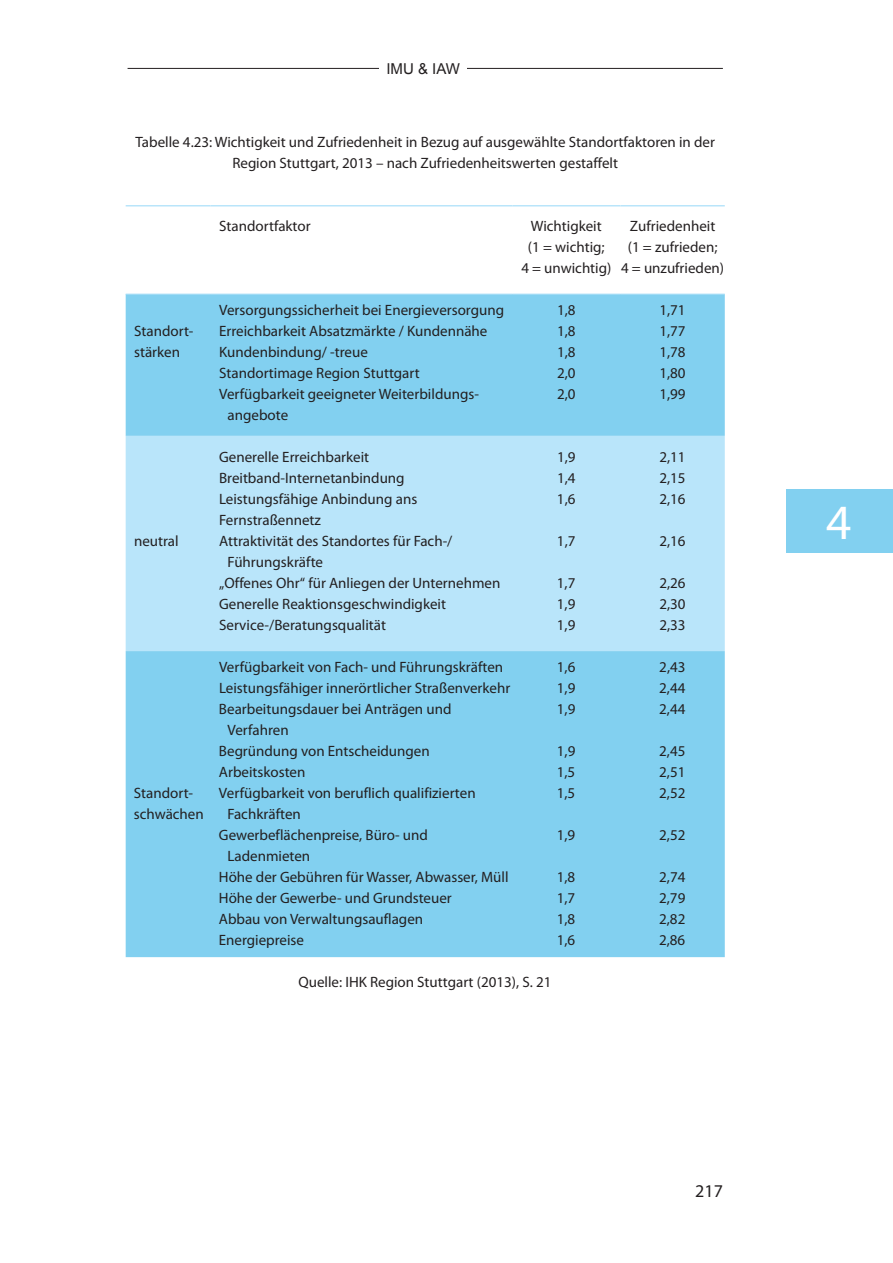
<style>
.page{position:relative;width:893px;height:1263px;background:#fff}
.page>*{position:absolute;margin:0;border:0;box-sizing:border-box;transform-origin:0 0}
.t1{font:49.5px "Myriad Pro";color:#fff}
.t2{font:18px "Myriad Pro";color:#231f20}
.t3{font:15px/21px "Myriad Pro";color:#231f20}
.t4{font:15px "Arial";color:#231f20}
</style>
<div class="page">
<hr style="left:128px;top:68px;width:595px;height:1px;background:#231f20">
<div style="left:379px;top:61px;width:88px;height:14px;background:#fff"></div>
<div style="left:787px;top:489px;width:106px;height:64px;background:#82d0f0"></div>
<div style="left:126px;top:295px;width:599px;height:662px;background:#82d0f0"></div>
<div style="left:126px;top:436px;width:599px;height:215px;background:#b9e5fa"></div>
<hr style="left:126px;top:205px;width:85px;height:1px;background:#b9e5fa">
<hr style="left:211px;top:205px;width:301px;height:1px;background:#b9e5fa">
<hr style="left:512px;top:205px;width:108px;height:1px;background:#b9e5fa">
<hr style="left:620px;top:205px;width:105px;height:1px;background:#b9e5fa">
<hr style="left:126px;top:294px;width:85px;height:1px;background:#b9e5fa">
<hr style="left:211px;top:294px;width:301px;height:1px;background:#b9e5fa">
<hr style="left:512px;top:294px;width:108px;height:1px;background:#b9e5fa">
<hr style="left:620px;top:294px;width:105px;height:1px;background:#b9e5fa">
<p class="t4" style="left:386px;top:58px;width:75px">IMU &amp; IAW</p>
<p class="t3" style="left:135px;top:131px;width:581px;text-align:center">Tabelle 4.23: Wichtigkeit und Zufriedenheit in Bezug auf ausgewählte Standortfaktoren in der<br>Region Stuttgart, 2013 – nach Zufriedenheitswerten gestaffelt</p>
<p class="t3" style="left:219px;top:215px;width:93px">Standortfaktor</p>
<p class="t3" style="left:531px;top:215px;width:72px">Wichtigkeit</p>
<p class="t3" style="left:630px;top:215px;width:87px">Zufriedenheit</p>
<p class="t3" style="left:528px;top:236px;width:78px">(1 = wichtig;</p>
<p class="t3" style="left:521px;top:236px;width:204px;text-indent:106px">(1 = zufrieden;<br>4 = unwichtig) 4 = unzufrieden)</p>
<p class="t3" style="left:219px;top:299px;width:286px">Versorgungssicherheit bei Energieversorgung</p>
<p class="t3" style="left:557px;top:299px;width:20px">1,8</p>
<p class="t3" style="left:659px;top:299px;width:28px">1,71</p>
<p class="t3" style="left:134px;top:320px;width:61px">Standort-</p>
<p class="t3" style="left:219px;top:320px;width:270px">Erreichbarkeit Absatzmärkte / Kundennähe</p>
<p class="t3" style="left:557px;top:320px;width:20px">1,8</p>
<p class="t3" style="left:659px;top:320px;width:28px">1,77</p>
<p class="t3" style="left:134px;top:341px;width:47px">stärken</p>
<p class="t3" style="left:219px;top:341px;width:150px">Kundenbindung/ -treue</p>
<p class="t3" style="left:557px;top:341px;width:20px">1,8</p>
<p class="t3" style="left:659px;top:341px;width:28px">1,78</p>
<p class="t3" style="left:219px;top:362px;width:202px">Standortimage Region Stuttgart</p>
<p class="t3" style="left:557px;top:362px;width:20px">2,0</p>
<p class="t3" style="left:659px;top:362px;width:28px">1,80</p>
<p class="t3" style="left:228px;top:383px;width:253px;text-indent:-9px">Verfügbarkeit geeigneter Weiterbildungs&shy;angebote</p>
<p class="t3" style="left:557px;top:383px;width:20px">2,0</p>
<p class="t3" style="left:659px;top:383px;width:28px">1,99</p>
<p class="t3" style="left:219px;top:446px;width:152px">Generelle Erreichbarkeit</p>
<p class="t3" style="left:557px;top:446px;width:20px">1,9</p>
<p class="t3" style="left:659px;top:446px;width:28px">2,11</p>
<p class="t3" style="left:219px;top:467px;width:187px">Breitband-Internetanbindung</p>
<p class="t3" style="left:557px;top:467px;width:20px">1,4</p>
<p class="t3" style="left:659px;top:467px;width:28px">2,15</p>
<p class="t3" style="left:219px;top:488px;width:200px">Leistungsfähige Anbindung ans<br>Fernstraßennetz</p>
<p class="t3" style="left:557px;top:488px;width:20px">1,6</p>
<p class="t3" style="left:659px;top:488px;width:28px">2,16</p>
<p class="t3" style="left:134px;top:530px;width:46px">neutral</p>
<p class="t3" style="left:228px;top:530px;width:226px;text-indent:-9px">Attraktivität des Standortes für Fach-/<br>Führungskräfte</p>
<p class="t3" style="left:557px;top:530px;width:20px">1,7</p>
<p class="t3" style="left:659px;top:530px;width:28px">2,16</p>
<p class="t3" style="left:219px;top:572px;width:283px">„Offenes Ohr“ für Anliegen der Unternehmen</p>
<p class="t3" style="left:557px;top:572px;width:20px">1,7</p>
<p class="t3" style="left:659px;top:572px;width:28px">2,26</p>
<p class="t3" style="left:219px;top:593px;width:228px">Generelle Reaktionsgeschwindigkeit</p>
<p class="t3" style="left:557px;top:593px;width:20px">1,9</p>
<p class="t3" style="left:659px;top:593px;width:28px">2,30</p>
<p class="t3" style="left:219px;top:614px;width:168px">Service-/Beratungsqualität</p>
<p class="t3" style="left:557px;top:614px;width:20px">1,9</p>
<p class="t3" style="left:659px;top:614px;width:28px">2,33</p>
<p class="t3" style="left:219px;top:656px;width:286px">Verfügbarkeit von Fach- und Führungskräften</p>
<p class="t3" style="left:557px;top:656px;width:20px">1,6</p>
<p class="t3" style="left:659px;top:656px;width:28px">2,43</p>
<p class="t3" style="left:219px;top:677px;width:293px">Leistungsfähiger innerörtlicher Straßenverkehr</p>
<p class="t3" style="left:557px;top:677px;width:20px">1,9</p>
<p class="t3" style="left:659px;top:677px;width:28px">2,44</p>
<p class="t3" style="left:227px;top:698px;width:226px;text-indent:-9px">Bearbeitungsdauer bei Anträgen und<br>Verfahren</p>
<p class="t3" style="left:557px;top:698px;width:20px">1,9</p>
<p class="t3" style="left:659px;top:698px;width:28px">2,44</p>
<p class="t3" style="left:219px;top:740px;width:212px">Begründung von Entscheidungen</p>
<p class="t3" style="left:557px;top:740px;width:20px">1,9</p>
<p class="t3" style="left:659px;top:740px;width:28px">2,45</p>
<p class="t3" style="left:219px;top:761px;width:88px">Arbeitskosten</p>
<p class="t3" style="left:557px;top:761px;width:20px">1,5</p>
<p class="t3" style="left:659px;top:761px;width:28px">2,51</p>
<p class="t3" style="left:134px;top:782px;width:71px">Standort&shy;schwächen</p>
<p class="t3" style="left:227px;top:782px;width:250px;text-indent:-9px">Verfügbarkeit von beruflich qualifizierten<br>Fachkräften</p>
<p class="t3" style="left:557px;top:782px;width:20px">1,5</p>
<p class="t3" style="left:659px;top:782px;width:28px">2,52</p>
<p class="t3" style="left:227px;top:824px;width:202px;text-indent:-9px">Gewerbeflächenpreise, Büro- und<br>Ladenmieten</p>
<p class="t3" style="left:557px;top:824px;width:20px">1,9</p>
<p class="t3" style="left:659px;top:824px;width:28px">2,52</p>
<p class="t3" style="left:219px;top:866px;width:291px">Höhe der Gebühren für Wasser, Abwasser, Müll</p>
<p class="t3" style="left:557px;top:866px;width:20px">1,8</p>
<p class="t3" style="left:659px;top:866px;width:28px">2,74</p>
<p class="t3" style="left:219px;top:887px;width:234px">Höhe der Gewerbe- und Grundsteuer</p>
<p class="t3" style="left:557px;top:887px;width:20px">1,7</p>
<p class="t3" style="left:659px;top:887px;width:28px">2,79</p>
<p class="t3" style="left:219px;top:908px;width:206px">Abbau von Verwaltungsauflagen</p>
<p class="t3" style="left:557px;top:908px;width:20px">1,8</p>
<p class="t3" style="left:659px;top:908px;width:28px">2,82</p>
<p class="t3" style="left:219px;top:929px;width:87px">Energiepreise</p>
<p class="t3" style="left:557px;top:929px;width:20px">1,6</p>
<p class="t3" style="left:659px;top:929px;width:28px">2,86</p>
<p class="t3" style="left:298px;top:971px;width:255px">Quelle: IHK Region Stuttgart (2013), S. 21</p>
<p class="t2" style="left:695px;top:1180px;width:29px">217</p>
<h1 class="t1" style="left:826px;top:492px;width:27px">4</h1>
</div>
